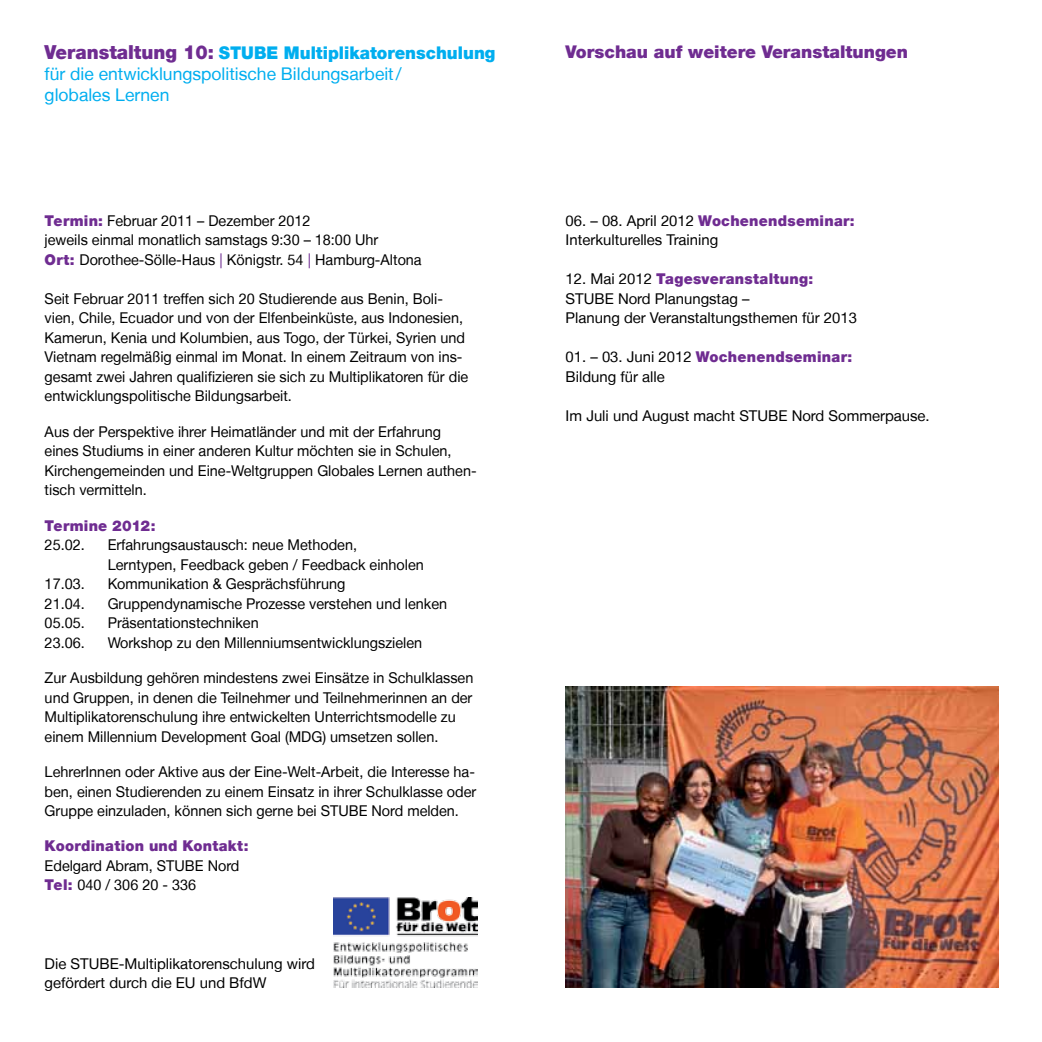
<style>
.page{position:relative;width:1042px;height:1042px;background:#fff}
.page>*{position:absolute;margin:0;border:0;box-sizing:border-box;transform-origin:0 0}
.t1{font:17.5px/21px "Helvetica Neue LT";color:#00aeef}
.t2{font:900 17.5px "Helvetica Neue LT";color:#6f2c91}
.t3{font:14.88px/19.6px "Helvetica Neue LT";color:#000}
.t4{font:900 14.88px "Helvetica Neue LT";letter-spacing:.015em;color:#6f2c91}
.s1{font-weight:900;font-size:19.25px;color:#6f2c91}
.s2{font-weight:900}
.s3{font-weight:900;color:#6f2c91}
.s4{color:#6f2c91}
</style>
<div class="page">
<img style="left:333px;top:897px;width:144px;height:90px">
<img style="left:566px;top:686px;width:432px;height:301px">
<p class="t1" style="left:45px;top:42px;width:452px"><span class="s1">Veranstaltung 10:</span> <span class="s2">STUBE Multiplikatorenschulung </span>für die entwicklungspolitische Bildungsarbeit /<br>globales Lernen</p>
<p class="t2" style="left:566px;top:41px;width:344px">Vorschau auf weitere Veranstaltungen</p>
<p class="t3" style="left:45px;top:210px;width:378px"><span class="s3">Termin:</span> Februar 2011 – Dezember 2012<br>jeweils einmal monatlich samstags 9:30 – 18:00 Uhr<br><span class="s3">Ort:</span> Dorothee-Sölle-Haus <span class="s4">|</span> Königstr. 54 <span class="s4">|</span> Hamburg-Altona</p>
<p class="t3" style="left:45px;top:288px;width:425px">Seit Februar 2011 treffen sich 20 Studierende aus Benin, Boli&shy;vien, Chile, Ecuador und von der Elfenbeinküste, aus Indonesien, Kamerun, Kenia und Kolumbien, aus Togo, der Türkei, Syrien und Vietnam regelmäßig einmal im Monat. In einem Zeitraum von ins&shy;gesamt zwei Jahren qualifizieren sie sich zu Multiplikatoren für die entwicklungspolitische Bildungsarbeit.</p>
<p class="t3" style="left:45px;top:421px;width:433px">Aus der Perspektive ihrer Heimatländer und mit der Erfahrung eines Studiums in einer anderen Kultur möchten sie in Schulen, Kirchengemeinden und Eine-Weltgruppen Globales Lernen authen&shy;tisch vermitteln.</p>
<p class="t4" style="left:45px;top:516px;width:112px">Termine 2012:</p>
<p class="t3" style="left:45px;top:535px;width:42px">25.02.</p>
<p class="t3" style="left:108px;top:535px;width:318px">Erfahrungsaustausch: neue Methoden,<br>Lerntypen, Feedback geben / Feedback einholen</p>
<p class="t3" style="left:45px;top:574px;width:42px">17.03.</p>
<p class="t3" style="left:108px;top:574px;width:239px">Kommunikation &amp; Gesprächsführung</p>
<p class="t3" style="left:45px;top:593px;width:42px">21.04.</p>
<p class="t3" style="left:108px;top:593px;width:341px">Gruppendynamische Prozesse verstehen und lenken</p>
<p class="t3" style="left:45px;top:613px;width:42px">05.05.</p>
<p class="t3" style="left:108px;top:613px;width:152px">Präsentationstechniken</p>
<p class="t3" style="left:45px;top:632px;width:42px">23.06.</p>
<p class="t3" style="left:108px;top:632px;width:316px">Workshop zu den Millenniumsentwicklungszielen</p>
<p class="t3" style="left:45px;top:668px;width:430px">Zur Ausbildung gehören mindestens zwei Einsätze in Schulklassen und Gruppen, in denen die Teilnehmer und Teilnehmerinnen an der Multiplikatorenschulung ihre entwickelten Unterrichtsmodelle zu einem Millennium Development Goal (MDG) umsetzen sollen.</p>
<p class="t3" style="left:45px;top:762px;width:433px;text-align:justify">LehrerInnen oder Aktive aus der Eine-Welt-Arbeit, die Interesse ha&shy;ben, einen Studierenden zu einem Einsatz in ihrer Schulklasse oder Gruppe einzuladen, können sich gerne bei STUBE Nord melden.</p>
<p class="t4" style="left:45px;top:837px;width:205px">Koordination und Kontakt:</p>
<p class="t3" style="left:45px;top:855px;width:196px">Edelgard Abram, STUBE Nord<br><span class="s3">Tel:</span> 040 / 306 20 - 336</p>
<p class="t3" style="left:45px;top:953px;width:272px">Die STUBE-Multiplikatorenschulung wird gefördert durch die EU und BfdW</p>
<p class="t3" style="left:566px;top:210px;width:290px">06. – 08. April 2012 <span class="s3">Wochenendseminar:<br></span>Interkulturelles Training</p>
<p class="t3" style="left:566px;top:269px;width:293px">12. Mai 2012 <span class="s3">Tagesveranstaltung:<br></span>STUBE Nord Planungstag –<br>Planung der Veranstaltungsthemen für 2013</p>
<p class="t3" style="left:566px;top:347px;width:288px">01. – 03. Juni 2012 <span class="s3">Wochenendseminar:<br></span>Bildung für alle</p>
<p class="t3" style="left:566px;top:406px;width:366px">Im Juli und August macht STUBE Nord Sommerpause.</p>
</div>
